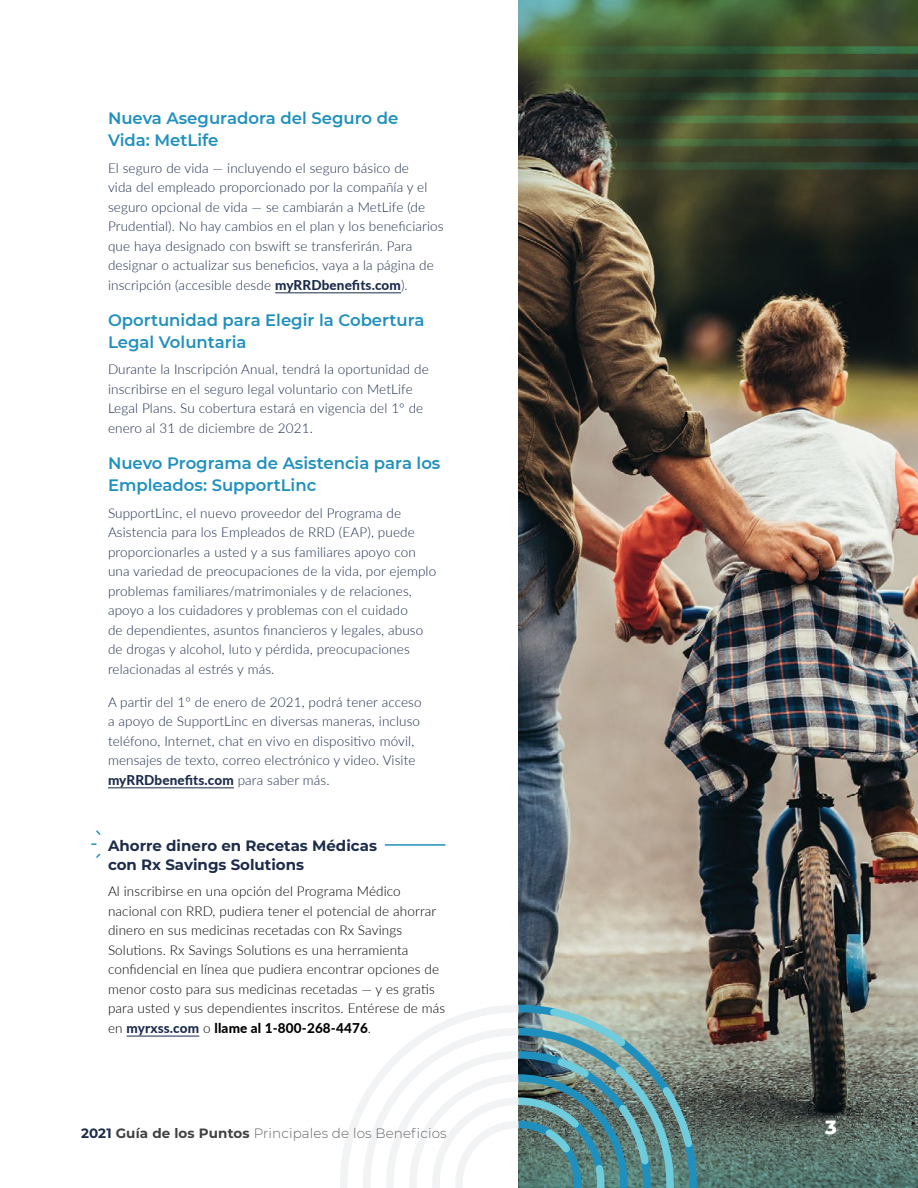
<style>
.page{position:relative;width:918px;height:1188px;background:#fff}
.page>*{position:absolute;margin:0;border:0;box-sizing:border-box;transform-origin:0 0}
.t1{font:800 19.5px "Montserrat";color:#fff}
.t2{font:600 16.5px/22.5px "Montserrat";color:#1f90be}
.t3{font:700 15px/19.5px "Montserrat";color:#1d2c4a}
.t4{font:300 13.5px/19.5px "Lato";letter-spacing:.01em;color:#1d2c4a}
.t5{font:300 13.5px/19.5px "Lato";letter-spacing:.01em;color:#000}
.t6{font:300 13.5px "Montserrat";letter-spacing:.01em;color:#636466}
.s1{font-weight:800}
.s2{font-weight:800;color:#1d2c4a}
.s3{font-weight:700;color:#1d2c4a}
.s4{font-weight:700;color:#414142}
</style>
<div class="page">
<img style="left:558px;top:258px;width:360px;height:672px">
<svg style="left:518px;top:258px;width:40px;height:672px;background:#3f4246"></svg>
<img style="left:518px;top:930px;width:400px;height:258px">
<svg style="left:518px;top:0;width:400px;height:258px;background:#484f36"></svg>
<svg style="left:340px;top:1001px;width:361px;height:187px"></svg>
<svg style="left:518px;top:43px;width:400px;height:128px;background:#3b482f"></svg>
<hr style="left:275px;top:292px;width:126px;height:1px;background:#1d2c4a">
<hr style="left:108px;top:788px;width:126px;height:1px;background:#1d2c4a">
<hr style="left:127px;top:1036px;width:72px;height:1px;background:#1d2c4a">
<hr style="left:385px;top:844px;width:60px;height:2px;background:#1f90be">
<svg style="left:91px;top:830px;width:10px;height:28px"></svg>
<p class="t2" style="left:108px;top:106px;width:292px">Nueva Aseguradora del Seguro de<br>Vida: MetLife</p>
<p class="t4" style="left:108px;top:158px;width:337px">El seguro de vida — incluyendo el seguro básico de<br>vida del empleado proporcionado por la compañía y el seguro opcional de vida — se cambiarán a MetLife (de Prudential). No hay cambios en el plan y los beneficiarios que haya designado con bswift se transferirán. Para designar o actualizar sus beneficios, vaya a la página de inscripción (accesible desde <span class="s1">myRRDbenefits.com</span>).</p>
<p class="t2" style="left:108px;top:308px;width:318px">Oportunidad para Elegir la Cobertura<br>Legal Voluntaria</p>
<p class="t4" style="left:108px;top:359px;width:322px">Durante la Inscripción Anual, tendrá la oportunidad de inscribirse en el seguro legal voluntario con MetLife Legal Plans. Su cobertura estará en vigencia del 1º de enero al 31 de diciembre de 2021.</p>
<p class="t2" style="left:108px;top:451px;width:334px">Nuevo Programa de Asistencia para los<br>Empleados: SupportLinc</p>
<p class="t4" style="left:108px;top:503px;width:330px">SupportLinc, el nuevo proveedor del Programa de Asistencia para los Empleados de RRD (EAP), puede proporcionarles a usted y a sus familiares apoyo con una variedad de preocupaciones de la vida, por ejemplo problemas familiares/matrimoniales y de relaciones, apoyo a los cuidadores y problemas con el cuidado<br>de dependientes, asuntos financieros y legales, abuso de drogas y alcohol, luto y pérdida, preocupaciones relacionadas al estrés y más.</p>
<p class="t4" style="left:108px;top:692px;width:315px">A partir del 1º de enero de 2021, podrá tener acceso a apoyo de SupportLinc en diversas maneras, incluso teléfono, Internet, chat en vivo en dispositivo móvil, mensajes de texto, correo electrónico y video. Visite <span class="s1">myRRDbenefits.com</span> para saber más.</p>
<p class="t3" style="left:108px;top:835px;width:270px">Ahorre dinero en Recetas Médicas con Rx Savings Solutions</p>
<p class="t5" style="left:108px;top:881px;width:339px">Al inscribirse en una opción del Programa Médico nacional con RRD, pudiera tener el potencial de ahorrar dinero en sus medicinas recetadas con Rx Savings Solutions. Rx Savings Solutions es una herramienta confidencial en línea que pudiera encontrar opciones de menor costo para sus medicinas recetadas — y es gratis para usted y sus dependientes inscritos. Entérese de más en <span class="s2">myrxss.com</span> o <span class="s1">llame al 1-800-268-4476</span>.</p>
<p class="t6" style="left:81px;top:1124px;width:367px"><span class="s3">2021</span> <span class="s4">Guía de los Puntos</span> Principales de los Beneficios</p>
<h1 class="t1" style="left:825px;top:1113px;width:13px">3</h1>
</div>
